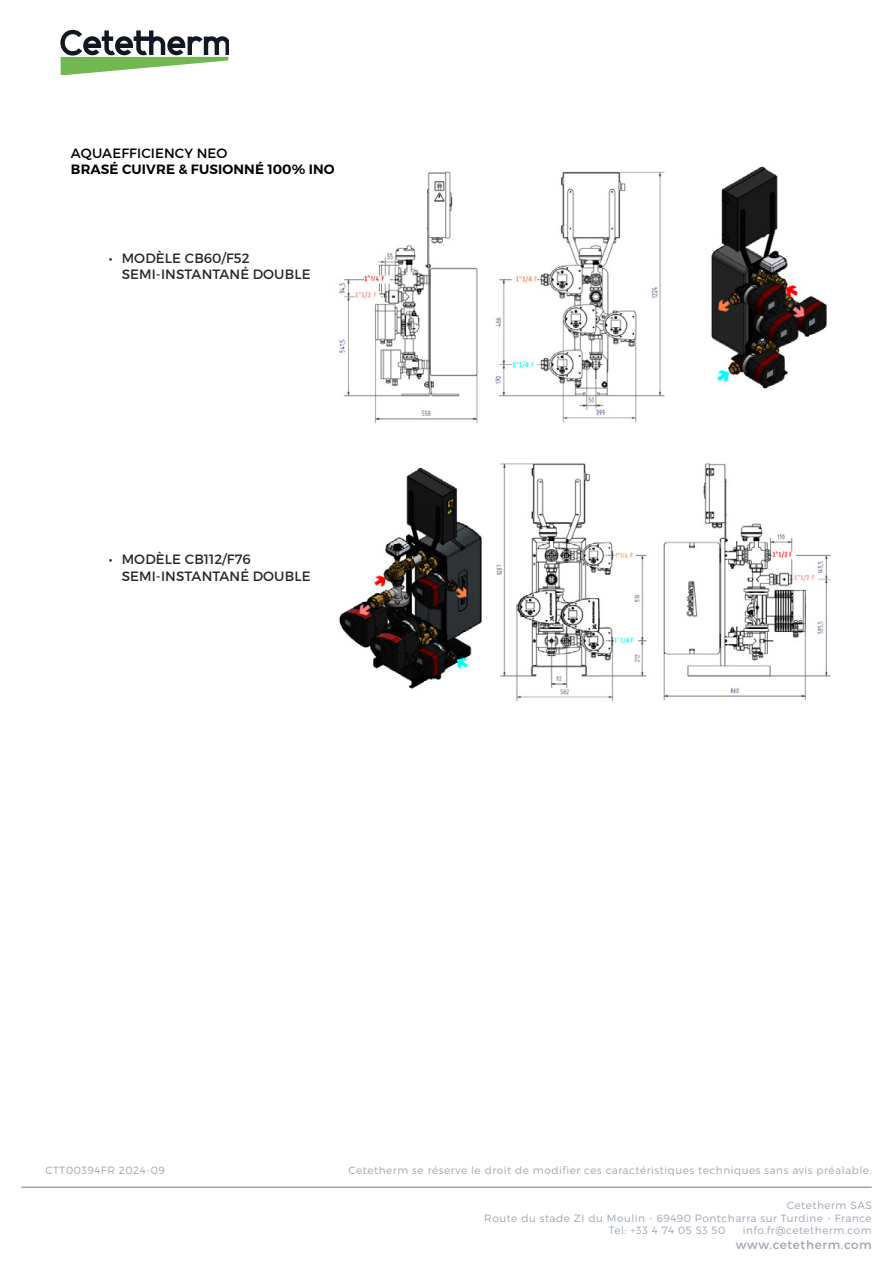
<style>
.page{position:relative;width:893px;height:1263px;background:#fff}
.page>*{position:absolute;margin:0;border:0;box-sizing:border-box;transform-origin:0 0}
.t1{font:13.5px/16.2px "Montserrat";letter-spacing:.01em;color:#282827}
.t2{font:600 13.5px "Montserrat";letter-spacing:.01em;color:#000}
.t3{font:13.5px "Montserrat";letter-spacing:.01em;color:#000}
.t4{font:12px "Montserrat";letter-spacing:.05em;color:#9fa5b3}
.t5{font:300 10.5px "Montserrat";letter-spacing:.05em;color:#9fa5b3}
</style>
<div class="page">
<svg style="left:60px;top:30px;width:168px;height:45px"></svg>
<hr style="left:21px;top:1186px;width:851px;height:2px;background:#9fa5b3">
<img style="left:339px;top:463px;width:492px;height:239px">
<img style="left:339px;top:166px;width:488px;height:256px">
<p class="t3" style="left:71px;top:145px;width:158px">AQUAEFFICIENCY NEO</p>
<p class="t2" style="left:71px;top:161px;width:275px">BRASÉ CUIVRE &amp; FUSIONNÉ 100% INOX</p>
<p class="t1" style="left:122px;top:250px;width:190px;text-indent:-13px">• MODÈLE CB60/F52<br>SEMI-INSTANTANÉ DOUBLE</p>
<p class="t1" style="left:122px;top:551px;width:190px;text-indent:-13px">• MODÈLE CB112/F76<br>SEMI-INSTANTANÉ DOUBLE</p>
<p class="t5" style="left:45px;top:1164px;width:121px">CTT00394FR 2024-09</p>
<p class="t5" style="left:349px;top:1164px;width:525px">Cetetherm se réserve le droit de modifier ces caractéristiques techniques sans avis préalable.</p>
<p class="t5" style="left:787px;top:1199px;width:86px">Cetetherm SAS</p>
<p class="t5" style="left:484px;top:1211px;width:389px">Route du stade ZI du Moulin - 69490 Pontcharra sur Turdine - France</p>
<p class="t5" style="left:609px;top:1224px;width:118px">Tel: +33 4 74 05 53 50</p>
<p class="t5" style="left:743px;top:1224px;width:130px">info.fr@cetetherm.com</p>
<p class="t4" style="left:736px;top:1237px;width:137px">www.cetetherm.com</p>
</div>
